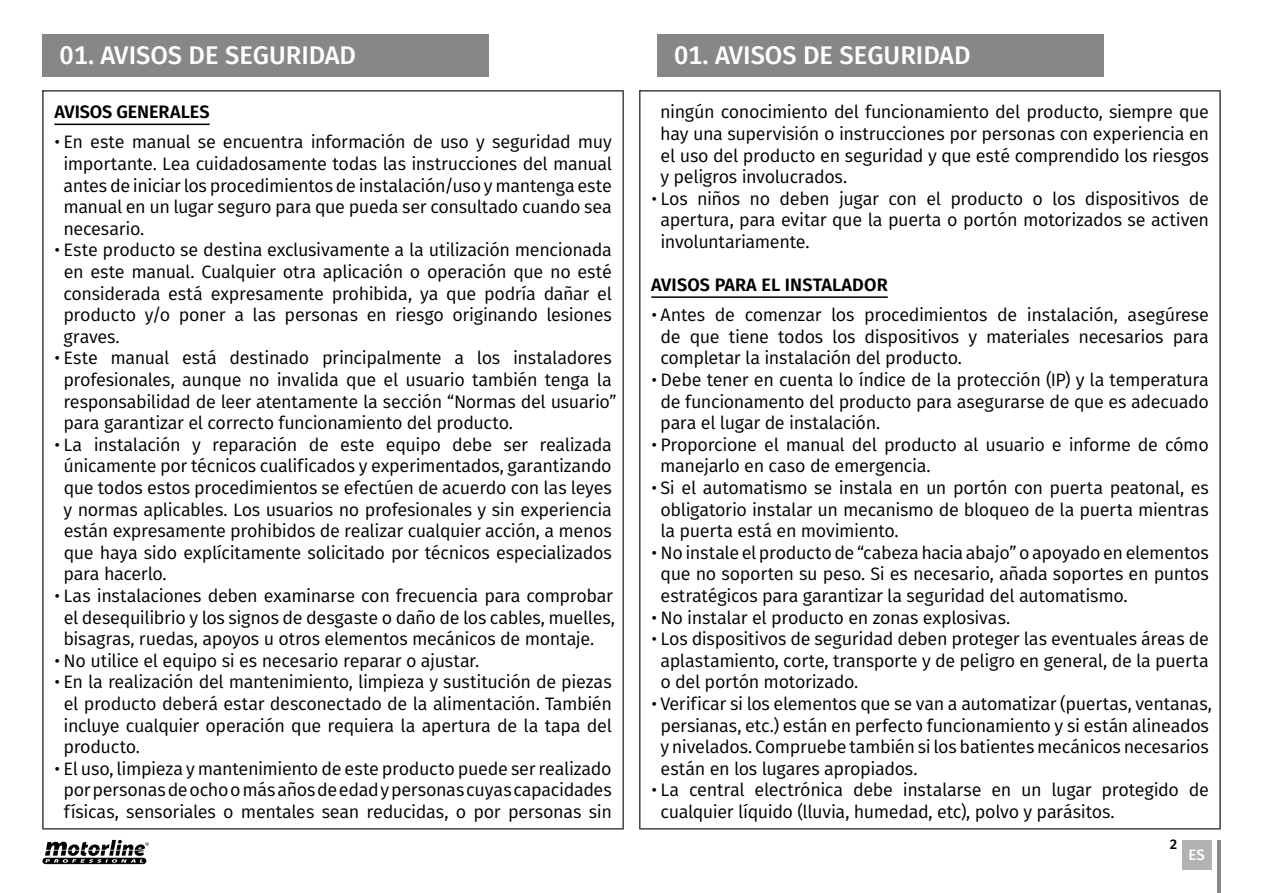
<style>
.page{position:relative;width:1263px;height:893px;background:#fff}
.page>*{position:absolute;margin:0;border:0;box-sizing:border-box;transform-origin:0 0}
.t1{font:500 25.5px "Fira Sans";color:#fff}
.t2{font:18px/21.6px "Fira Sans";letter-spacing:-.02em;color:#000;text-align:justify}
.t3{font:600 18px "Fira Sans";letter-spacing:.005em;color:#000}
.t4{font:500 15px "Fira Sans";color:#fff}
.t5{font:600 13.5px "Fira Sans";color:#000}
</style>
<div class="page">
<div style="left:657px;top:34px;width:446px;height:43px;background:#878787"></div>
<div style="left:43px;top:34px;width:446px;height:43px;background:#878787"></div>
<div style="left:1182px;top:840px;width:29px;height:29px;background:#b3b2b2"></div>
<hr style="left:1217px;top:840px;width:3px;height:53px;background:#878787">
<svg style="left:43px;top:840px;width:106px;height:24px"></svg>
<hr style="left:54px;top:124px;width:156px;height:1px;background:#000">
<hr style="left:651px;top:296px;width:237px;height:2px;background:#000">
<h1 class="t1" style="left:60px;top:35px;width:298px">01. AVISOS DE SEGURIDAD</h1>
<h1 class="t1" style="left:674px;top:35px;width:298px">01. AVISOS DE SEGURIDAD</h1>
<p class="t3" style="left:54px;top:97px;width:157px">AVISOS GENERALES</p>
<p class="t2" style="left:63px;top:131px;width:550px;text-indent:-9px">• En este manual se encuentra información de uso y seguridad muy importante. Lea cuidadosamente todas las instrucciones del manual antes de iniciar los procedimientos de instalación/uso y mantenga este manual en un lugar seguro para que pueda ser consultado cuando sea necesario.</p>
<p class="t2" style="left:63px;top:239px;width:550px;text-indent:-9px">• Este producto se destina exclusivamente a la utilización mencionada en este manual. Cualquier otra aplicación o operación que no esté considerada está expresamente prohibida, ya que podría dañar el producto y/o poner a las personas en riesgo originando lesiones graves.</p>
<p class="t2" style="left:63px;top:347px;width:555px;text-align:left;text-indent:-9px">• Este manual está destinado principalmente a los instaladores profesionales, aunque no invalida que el usuario también tenga la responsabilidad de leer atentamente la sección “Normas del usuario” para garantizar el correcto funcionamiento del producto.</p>
<p class="t2" style="left:63px;top:433px;width:550px;text-indent:-9px">• La instalación y reparación de este equipo debe ser realizada únicamente por técnicos cualificados y experimentados, garantizando que todos estos procedimientos se efectúen de acuerdo con las leyes y normas aplicables. Los usuarios no profesionales y sin experiencia están expresamente prohibidos de realizar cualquier acción, a menos que haya sido explícitamente solicitado por técnicos especializados para hacerlo.</p>
<p class="t2" style="left:63px;top:585px;width:553px;text-indent:-9px">• Las instalaciones deben examinarse con frecuencia para comprobar el desequilibrio y los signos de desgaste o daño de los cables, muelles, bisagras, ruedas, apoyos u otros elementos mecánicos de montaje.</p>
<p class="t2" style="left:54px;top:649px;width:426px">• No utilice el equipo si es necesario reparar o ajustar.</p>
<p class="t2" style="left:63px;top:671px;width:550px;text-indent:-9px">• En la realización del mantenimiento, limpieza y sustitución de piezas el producto deberá estar desconectado de la alimentación. También incluye cualquier operación que requiera la apertura de la tapa del producto.</p>
<p class="t2" style="left:54px;top:757px;width:559px;text-align:center">• El uso, limpieza y mantenimiento de este producto puede ser realizado por personas de ocho o más años de edad y personas cuyas capacidades físicas, sensoriales o mentales sean reducidas, o por personas sin</p>
<p class="t2" style="left:660px;top:101px;width:550px">ningún conocimiento del funcionamiento del producto, siempre que hay una supervisión o instrucciones por personas con experiencia en el uso del producto en seguridad y que esté comprendido los riesgos y peligros involucrados.</p>
<p class="t2" style="left:660px;top:187px;width:550px;text-indent:-9px">• Los niños no deben jugar con el producto o los dispositivos de apertura, para evitar que la puerta o portón motorizados se activen involuntariamente.</p>
<p class="t3" style="left:651px;top:270px;width:238px">AVISOS PARA EL INSTALADOR</p>
<p class="t2" style="left:660px;top:304px;width:550px;text-indent:-9px">• Antes de comenzar los procedimientos de instalación, asegúrese de que tiene todos los dispositivos y materiales necesarios para completar la instalación del producto.</p>
<p class="t2" style="left:660px;top:369px;width:550px;text-indent:-9px">• Debe tener en cuenta lo índice de la protección (IP) y la temperatura de funcionamento del producto para asegurarse de que es adecuado para el lugar de instalación.</p>
<p class="t2" style="left:660px;top:433px;width:550px;text-indent:-9px">• Proporcione el manual del producto al usuario e informe de cómo manejarlo en caso de emergencia.</p>
<p class="t2" style="left:660px;top:477px;width:550px;text-indent:-9px">• Si el automatismo se instala en un portón con puerta peatonal, es obligatorio instalar un mecanismo de bloqueo de la puerta mientras la puerta está en movimiento.</p>
<p class="t2" style="left:661px;top:541px;width:550px;text-indent:-9px">• No instale el producto de “cabeza hacia abajo” o apoyado en elementos que no soporten su peso. Si es necesario, añada soportes en puntos estratégicos para garantizar la seguridad del automatismo.</p>
<p class="t2" style="left:651px;top:606px;width:361px">• No instalar el producto en zonas explosivas.</p>
<p class="t2" style="left:660px;top:628px;width:550px;text-indent:-9px">• Los dispositivos de seguridad deben proteger las eventuales áreas de aplastamiento, corte, transporte y de peligro en general, de la puerta o del portón motorizado.</p>
<p class="t2" style="left:660px;top:693px;width:553px;text-align:left;text-indent:-9px">• Verificar si los elementos que se van a automatizar (puertas, ventanas, persianas, etc.) están en perfecto funcionamiento y si están alineados y nivelados. Compruebe también si los batientes mecánicos necesarios están en los lugares apropiados.</p>
<p class="t2" style="left:660px;top:779px;width:550px;text-indent:-9px">• La central electrónica debe instalarse en un lugar protegido de cualquier líquido (lluvia, humedad, etc), polvo y parásitos.</p>
<p class="t5" style="left:1170px;top:833px;width:9px">2</p>
<p class="t4" style="left:1188px;top:842px;width:18px">ES</p>
</div>
